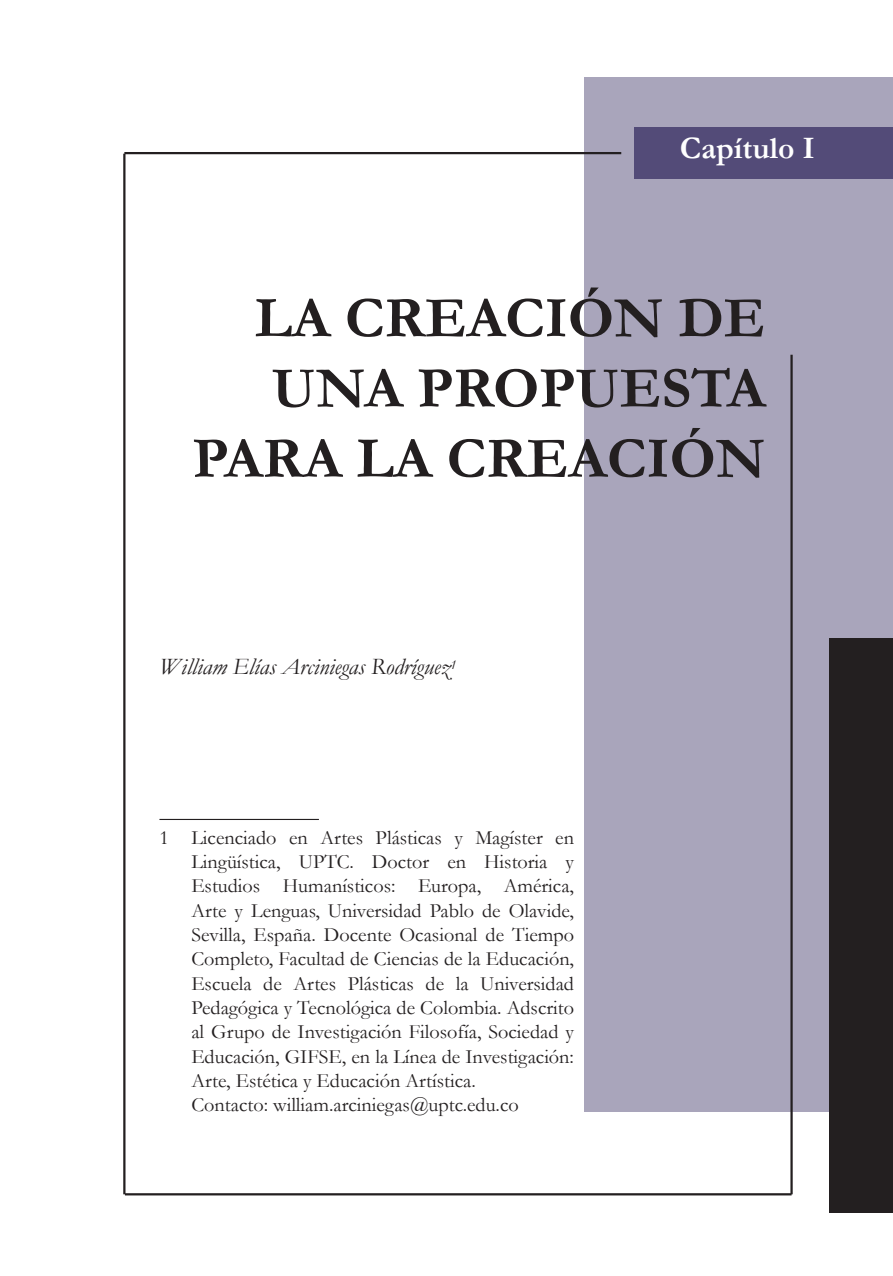
<style>
.page{position:relative;width:893px;height:1276px;background:#fff}
.page>*{position:absolute;margin:0;border:0;box-sizing:border-box;transform-origin:0 0}
.Titulo{font:700 58.5px/70.2px "Garamond";color:#231f20;text-align:right}
.AnteTitulo{font:700 31.5px "Garamond";color:#fff}
.Autores{font:italic 23.62px "Garamond";color:#231f20}
.pie_pagina_esp{font:20.25px/24.3px "Garamond";color:#231f20;text-align:justify}
</style>
<div class="page">
<div style="left:584px;top:77px;width:309px;height:1034px;background:#a9a5bb"></div>
<div style="left:635px;top:128px;width:258px;height:51px;background:#534b78"></div>
<hr style="left:124px;top:152px;width:497px;height:2px;background:#231f20">
<hr style="left:123px;top:154px;width:2px;height:1040px;background:#231f20">
<hr style="left:125px;top:1193px;width:667px;height:2px;background:#231f20">
<hr style="left:790px;top:355px;width:3px;height:839px;background:#231f20">
<div style="left:829px;top:638px;width:64px;height:574px;background:#231f20"></div>
<hr style="left:159px;top:819px;width:160px;height:1px;background:#231f20">
<p class="AnteTitulo" style="left:680px;top:126px;width:136px">Capítulo I</p>
<p class="Titulo" style="left:193px;top:283px;width:574px">LA CREACIÓN DE<br>UNA PROPUESTA<br>PARA LA CREACIÓN</p>
<p class="Autores" style="left:159px;top:650px;width:299px">William Elías Arciniegas Rodríguez<sup>1</sup></p>
<p class="pie_pagina_esp" style="left:191px;top:824px;width:384px;text-indent:-32px">1 Licenciado en Artes Plásticas y Magíster en Lingüística, UPTC. Doctor en Historia y Estudios Humanísticos: Europa, América, Arte y Lenguas, Universidad Pablo de Olavide, Sevilla, España. Docente Ocasional de Tiempo Completo, Facultad de Ciencias de la Educación, Escuela de Artes Plásticas de la Universidad Pedagógica y Tecnológica de Colombia. Adscrito al Grupo de Investigación Filosofía, Sociedad y Educación, GIFSE, en la Línea de Investigación:<br>Arte, Estética y Educación Artística.</p>
<p class="pie_pagina_esp" style="left:191px;top:1092px;width:329px">Contacto: william.arciniegas@uptc.edu.co</p>
</div>
